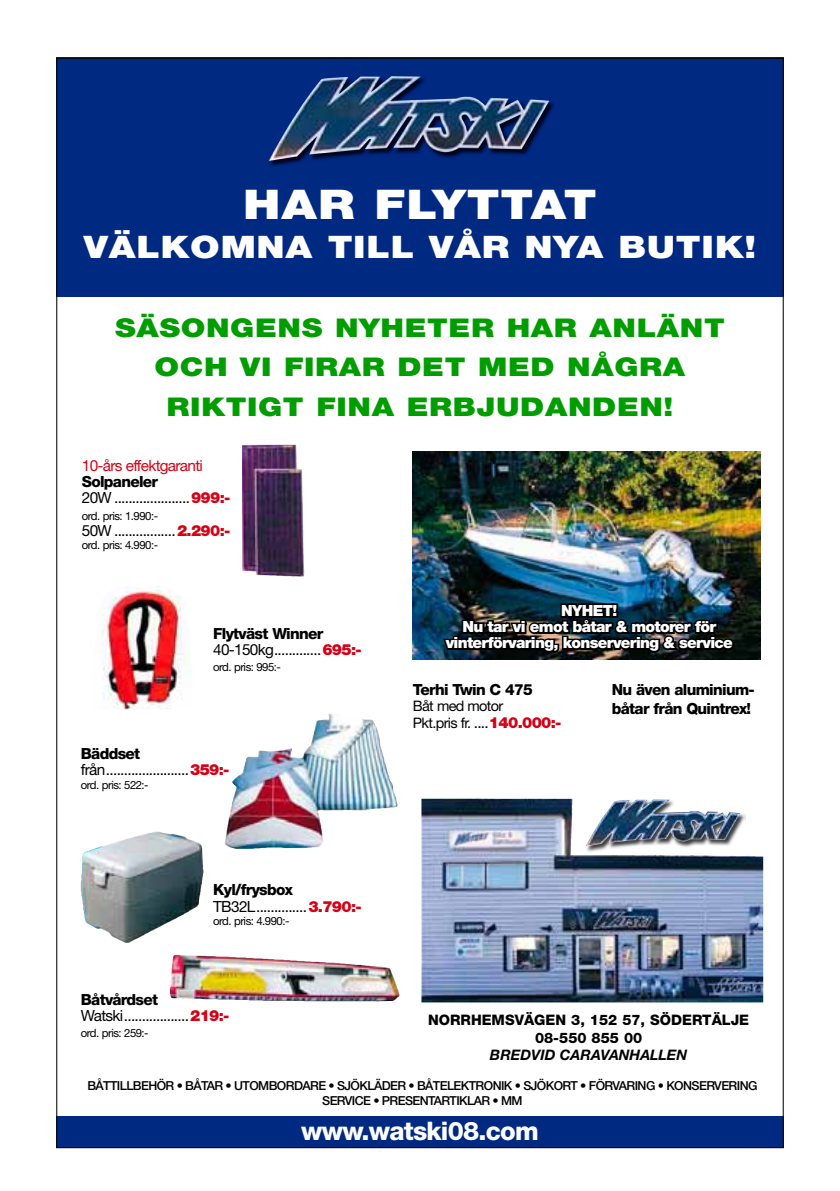
<style>
.page{position:relative;width:840px;height:1191px;background:#fff}
.page>*{position:absolute;margin:0;border:0;box-sizing:border-box;transform-origin:0 0}
.t1{font:41px "Helvetica Neue Black OV PIGLPA";letter-spacing:.02em;color:#fff;scale:1.2 1}
.t2{font:31px "Helvetica Neue Black OV PIGLPA";letter-spacing:.02em;color:#fff;scale:1.2 1}
.t3{font:25.8px/39.2px "Helvetica Neue Black OV PIGLPA";letter-spacing:.02em;color:#009d00;text-align:center;scale:1.2 1}
.t4{font:25.6px "Helvetica Neue Heavy OV NIGLPA";letter-spacing:-.03em;color:#fff}
.t5{font:15.4px "Helvetica Neue Roman OV OIGLPA";letter-spacing:-.045em;color:#000}
.t6{font:15.4px/18.4px "Helvetica Neue Heavy OV NIGLPA";letter-spacing:-.045em;color:#000}
.t7{font:15.4px/16.2px "Helvetica Neue Black OV PIGLPA";letter-spacing:-.045em;color:#fff;text-align:center}
.t8{font:15.4px "Helvetica Neue Roman OV OIGLPA";letter-spacing:-.045em;color:#d60016}
.t9{font:14.4px/17.4px "Helvetica Neue Heavy OV NIGLPA";color:#000;text-align:center}
.t10{font:14.4px/16.2px "Helvetica Neue Roman OV OIGLPA";letter-spacing:-.045em;color:#000}
.t11{font:14.4px "Helvetica Neue Bold Italic OV RIGLPA";color:#000}
.t12{font:12.4px/14.8px "Helvetica Neue Medium OV VIGLPA";letter-spacing:-.045em;color:#000;text-align:center}
.t13{font:11.4px "Helvetica Neue Roman OV OIGLPA";letter-spacing:-.045em;color:#000}
.s1{font-family:"Helvetica Neue Black OV PIGLPA";color:#d60016}
.s2{font-size:15.4px}
.s3{font-family:"Helvetica Neue Black OV PIGLPA";font-size:15.4px;color:#d60016}
</style>
<div class="page">
<img style="left:56px;top:58px;width:727px;height:1090px">
<h1 class="t1" style="left:243px;top:180px;width:296px">HAR FLYTTAT</h1>
<h2 class="t2" style="left:84px;top:228px;width:561px">VÄLKOMNA TILL VÅR NYA BUTIK!</h2>
<h3 class="t3" style="left:115px;top:308px;width:509px">SÄSONGENS NYHETER HAR ANLÄNT<br>OCH VI FIRAR DET MED NÅGRA<br>RIKTIGT FINA ERBJUDANDEN!</h3>
<p class="t8" style="left:82px;top:456px;width:122px">10-års effektgaranti</p>
<p class="t6" style="left:82px;top:472px;width:78px">Solpaneler</p>
<p class="t5" style="left:82px;top:489px;width:150px">20W .....................<span class="s1">999:-</span></p>
<p class="t13" style="left:82px;top:509px;width:78px">ord. pris: 1.990:-</p>
<p class="t5" style="left:82px;top:521px;width:150px">50W .................<span class="s1">2.290:-</span></p>
<p class="t13" style="left:82px;top:538px;width:78px">ord. pris: 4.990:-</p>
<p class="t6" style="left:213px;top:624px;width:111px">Flytväst Winner</p>
<p class="t5" style="left:213px;top:640px;width:150px">40-150kg.............<span class="s1">695:-</span></p>
<p class="t13" style="left:213px;top:660px;width:69px">ord. pris: 995:-</p>
<p class="t6" style="left:81px;top:744px;width:61px">Bäddset</p>
<p class="t5" style="left:81px;top:761px;width:150px">från.......................<span class="s1">359:-</span></p>
<p class="t13" style="left:81px;top:778px;width:69px">ord. pris: 522:-</p>
<p class="t6" style="left:213px;top:880px;width:81px">Kyl/frysbox</p>
<p class="t5" style="left:213px;top:897px;width:150px">TB32L..............<span class="s1">3.790:-</span></p>
<p class="t13" style="left:213px;top:914px;width:78px">ord. pris: 4.990:-</p>
<p class="t6" style="left:81px;top:990px;width:79px">Båtvårdset</p>
<p class="t5" style="left:81px;top:1006px;width:150px">Watski..................<span class="s1">219:-</span></p>
<p class="t13" style="left:81px;top:1026px;width:69px">ord. pris: 259:-</p>
<p class="t7" style="left:445px;top:602px;width:288px">NYHET!<br>Nu tar vi emot båtar &amp; motorer för vinterförvaring, konservering &amp; service</p>
<p class="t6" style="left:412px;top:680px;width:121px">Terhi Twin C 475</p>
<p class="t10" style="left:412px;top:698px;width:150px">Båt med motor<br>Pkt.pris fr. <span class="s2">....</span><span class="s3">140.000:-</span></p>
<p class="t6" style="left:611px;top:680px;width:144px">Nu även aluminium&shy;båtar från Quintrex!</p>
<p class="t9" style="left:428px;top:1011px;width:322px">NORRHEMSVÄGEN 3, 152 57, SÖDERTÄLJE<br>08-550 855 00</p>
<p class="t11" style="left:489px;top:1046px;width:199px">BREDVID CARAVANHALLEN</p>
<p class="t12" style="left:87px;top:1078px;width:671px">BÅTTILLBEHÖR • BÅTAR • UTOMBORDARE • SJÖKLÄDER • BÅTELEKTRONIK • SJÖKORT • FÖRVARING • KONSERVERING<br>SERVICE • PRESENTARTIKLAR • MM</p>
<h3 class="t4" style="left:301px;top:1115px;width:239px">www.watski08.com</h3>
</div>
